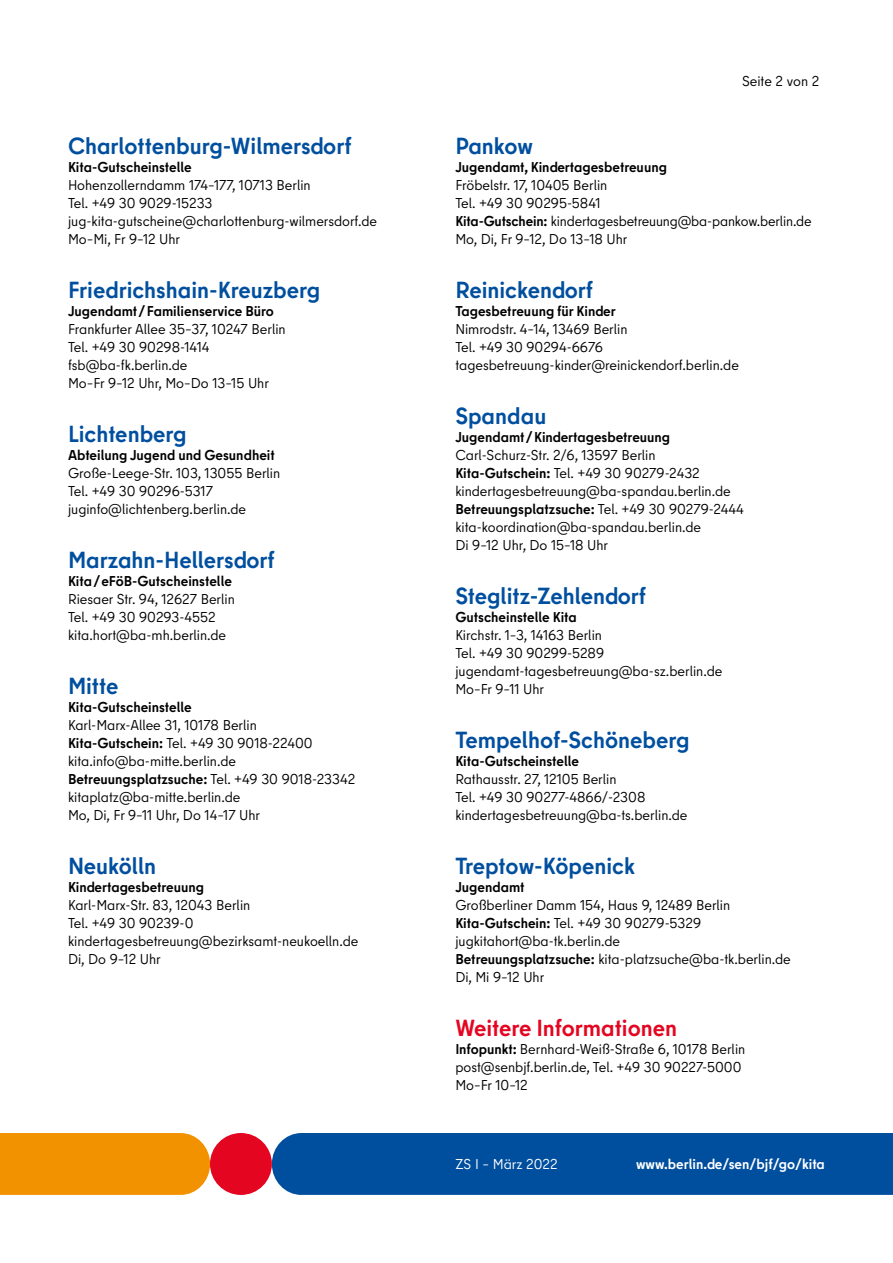
<style>
.page{position:relative;width:893px;height:1263px;background:#fff}
.page>*{position:absolute;margin:0;border:0;box-sizing:border-box;transform-origin:0 0}
.Copy_9_5_pt_Bold_Ver{font:700 23.25px "Berlin Type";color:#004f9f}
.Copy_9_5_pt{font:700 23.25px "Berlin Type";color:#004f9f}
.t1{font:700 23.25px "Berlin Type";color:#e40521}
.Copy_9_5_pt-2{font:14.25px "Berlin Type";color:#000}
.Copy_9_5_pt-3{font:700 14.25px "Berlin Type";color:#000}
.Copy_9_5_Negativ{font:700 14.25px "Berlin Type";color:#fff}
.Copy_9_5_Negativ-2{font:14.25px "Berlin Type";color:#fff}
.s1{font-weight:700}
.s2{font-weight:400}
</style>
<div class="page">
<div style="left:272px;top:1133px;width:621px;height:62px;background:#004f9f"></div>
<div style="left:0;top:1133px;width:210px;height:62px;background:#f39200"></div>
<div style="left:210px;top:1133px;width:62px;height:62px;background:#e40521;border-radius:50%"></div>
<p class="Copy_9_5_pt_Bold_Ver" style="left:68px;top:131px;width:285px">Charlottenburg-Wilmersdorf</p>
<p class="Copy_9_5_pt-3" style="left:68px;top:158px;width:125px">Kita-Gutscheinstelle</p>
<p class="Copy_9_5_pt-2" style="left:68px;top:176px;width:244px">Hohenzollerndamm 174–177, 10713 Berlin</p>
<p class="Copy_9_5_pt-2" style="left:68px;top:194px;width:146px">Tel. +49 30 9029-15233</p>
<p class="Copy_9_5_pt-2" style="left:68px;top:212px;width:311px">jug-kita-gutscheine@charlottenburg-wilmersdorf.de</p>
<p class="Copy_9_5_pt-2" style="left:68px;top:230px;width:114px">Mo–Mi, Fr 9–12 Uhr</p>
<p class="Copy_9_5_pt_Bold_Ver" style="left:68px;top:275px;width:254px">Friedrichshain-Kreuzberg</p>
<p class="Copy_9_5_pt-3" style="left:68px;top:302px;width:207px">Jugendamt/Familienservice Büro</p>
<p class="Copy_9_5_pt-2" style="left:68px;top:320px;width:219px">Frankfurter Allee 35–37, 10247 Berlin</p>
<p class="Copy_9_5_pt-2" style="left:68px;top:338px;width:143px">Tel. +49 30 90298-1414</p>
<p class="Copy_9_5_pt-2" style="left:68px;top:356px;width:121px">fsb@ba-fk.berlin.de</p>
<p class="Copy_9_5_pt-2" style="left:68px;top:374px;width:202px">Mo–Fr 9–12 Uhr, Mo–Do 13–15 Uhr</p>
<p class="Copy_9_5_pt" style="left:68px;top:419px;width:120px">Lichtenberg</p>
<p class="Copy_9_5_pt-3" style="left:68px;top:446px;width:208px">Abteilung Jugend und Gesundheit</p>
<p class="Copy_9_5_pt-2" style="left:68px;top:464px;width:214px">Große-Leege-Str. 103, 13055 Berlin</p>
<p class="Copy_9_5_pt-2" style="left:68px;top:482px;width:146px">Tel. +49 30 90296-5317</p>
<p class="Copy_9_5_pt-2" style="left:68px;top:500px;width:179px">juginfo@lichtenberg.berlin.de</p>
<p class="Copy_9_5_pt" style="left:68px;top:545px;width:208px">Marzahn-Hellersdorf</p>
<p class="Copy_9_5_pt-3" style="left:68px;top:572px;width:165px">Kita/eFöB-Gutscheinstelle</p>
<p class="Copy_9_5_pt-2" style="left:68px;top:590px;width:168px">Riesaer Str. 94, 12627 Berlin</p>
<p class="Copy_9_5_pt-2" style="left:68px;top:608px;width:149px">Tel. +49 30 90293-4552</p>
<p class="Copy_9_5_pt-2" style="left:68px;top:626px;width:160px">kita.hort@ba-mh.berlin.de</p>
<p class="Copy_9_5_pt_Bold_Ver" style="left:68px;top:671px;width:52px">Mitte</p>
<p class="Copy_9_5_pt-3" style="left:68px;top:698px;width:125px">Kita-Gutscheinstelle</p>
<p class="Copy_9_5_pt-2" style="left:68px;top:716px;width:190px">Karl-Marx-Allee 31, 10178 Berlin</p>
<p class="Copy_9_5_pt-2" style="left:68px;top:734px;width:246px"><span class="s1">Kita-Gutschein:</span> Tel. +49 30 9018-22400</p>
<p class="Copy_9_5_pt-2" style="left:68px;top:752px;width:169px">kita.info@ba-mitte.berlin.de</p>
<p class="Copy_9_5_pt-3" style="left:68px;top:770px;width:289px">Betreuungsplatzsuche: <span class="s2">Tel. +49 30 9018-23342</span></p>
<p class="Copy_9_5_pt-2" style="left:68px;top:788px;width:174px">kitaplatz@ba-mitte.berlin.de</p>
<p class="Copy_9_5_pt-2" style="left:68px;top:806px;width:194px">Mo, Di, Fr 9–11 Uhr, Do 14–17 Uhr</p>
<p class="Copy_9_5_pt" style="left:68px;top:851px;width:90px">Neukölln</p>
<p class="Copy_9_5_pt-3" style="left:68px;top:878px;width:138px">Kindertagesbetreuung</p>
<p class="Copy_9_5_pt-2" style="left:68px;top:896px;width:184px">Karl-Marx-Str. 83, 12043 Berlin</p>
<p class="Copy_9_5_pt-2" style="left:68px;top:914px;width:127px">Tel. +49 30 90239-0</p>
<p class="Copy_9_5_pt-2" style="left:68px;top:932px;width:292px">kindertagesbetreuung@bezirksamt-neukoelln.de</p>
<p class="Copy_9_5_pt-2" style="left:68px;top:950px;width:94px">Di, Do 9–12 Uhr</p>
<p class="Copy_9_5_pt-2" style="left:742px;top:72px;width:79px">Seite 2 von 2</p>
<p class="Copy_9_5_pt_Bold_Ver" style="left:455px;top:131px;width:79px">Pankow</p>
<p class="Copy_9_5_pt-3" style="left:455px;top:158px;width:213px">Jugendamt, Kindertagesbetreuung</p>
<p class="Copy_9_5_pt-2" style="left:455px;top:176px;width:154px">Fröbelstr. 17, 10405 Berlin</p>
<p class="Copy_9_5_pt-2" style="left:455px;top:194px;width:147px">Tel. +49 30 90295-5841</p>
<p class="Copy_9_5_pt-2" style="left:455px;top:212px;width:358px"><span class="s1">Kita-Gutschein:</span> kindertagesbetreuung@ba-pankow.berlin.de</p>
<p class="Copy_9_5_pt-2" style="left:455px;top:230px;width:174px">Mo, Di, Fr 9–12, Do 13–18 Uhr</p>
<p class="Copy_9_5_pt" style="left:455px;top:275px;width:139px">Reinickendorf</p>
<p class="Copy_9_5_pt-3" style="left:455px;top:302px;width:162px">Tagesbetreuung für Kinder</p>
<p class="Copy_9_5_pt-2" style="left:455px;top:320px;width:174px">Nimrodstr. 4–14, 13469 Berlin</p>
<p class="Copy_9_5_pt-2" style="left:455px;top:338px;width:149px">Tel. +49 30 90294-6676</p>
<p class="Copy_9_5_pt-2" style="left:455px;top:356px;width:285px">tagesbetreuung-kinder@reinickendorf.berlin.de</p>
<p class="Copy_9_5_pt_Bold_Ver" style="left:455px;top:401px;width:92px">Spandau</p>
<p class="Copy_9_5_pt-3" style="left:455px;top:428px;width:216px">Jugendamt/Kindertagesbetreuung</p>
<p class="Copy_9_5_pt-2" style="left:455px;top:446px;width:202px">Carl-Schurz-Str. 2/6, 13597 Berlin</p>
<p class="Copy_9_5_pt-2" style="left:455px;top:464px;width:246px"><span class="s1">Kita-Gutschein:</span> Tel. +49 30 90279-2432</p>
<p class="Copy_9_5_pt-2" style="left:455px;top:482px;width:277px">kindertagesbetreuung@ba-spandau.berlin.de</p>
<p class="Copy_9_5_pt-3" style="left:455px;top:500px;width:290px">Betreuungsplatzsuche: <span class="s2">Tel. +49 30 90279-2444</span></p>
<p class="Copy_9_5_pt-2" style="left:455px;top:518px;width:247px">kita-koordination@ba-spandau.berlin.de</p>
<p class="Copy_9_5_pt-2" style="left:455px;top:536px;width:154px">Di 9–12 Uhr, Do 15–18 Uhr</p>
<p class="Copy_9_5_pt_Bold_Ver" style="left:455px;top:581px;width:192px">Steglitz-Zehlendorf</p>
<p class="Copy_9_5_pt-3" style="left:455px;top:608px;width:123px">Gutscheinstelle Kita</p>
<p class="Copy_9_5_pt-2" style="left:455px;top:626px;width:148px">Kirchstr. 1–3, 14163 Berlin</p>
<p class="Copy_9_5_pt-2" style="left:455px;top:644px;width:150px">Tel. +49 30 90299-5289</p>
<p class="Copy_9_5_pt-2" style="left:455px;top:662px;width:268px">jugendamt-tagesbetreuung@ba-sz.berlin.de</p>
<p class="Copy_9_5_pt-2" style="left:455px;top:680px;width:90px">Mo–Fr 9–11 Uhr</p>
<p class="Copy_9_5_pt_Bold_Ver" style="left:455px;top:725px;width:236px">Tempelhof-Schöneberg</p>
<p class="Copy_9_5_pt-3" style="left:455px;top:752px;width:125px">Kita-Gutscheinstelle</p>
<p class="Copy_9_5_pt-2" style="left:455px;top:770px;width:163px">Rathausstr. 27, 12105 Berlin</p>
<p class="Copy_9_5_pt-2" style="left:455px;top:788px;width:192px">Tel. +49 30 90277-4866/-2308</p>
<p class="Copy_9_5_pt-2" style="left:455px;top:806px;width:233px">kindertagesbetreuung@ba-ts.berlin.de</p>
<p class="Copy_9_5_pt" style="left:455px;top:851px;width:181px">Treptow-Köpenick</p>
<p class="Copy_9_5_pt-3" style="left:455px;top:878px;width:71px">Jugendamt</p>
<p class="Copy_9_5_pt-2" style="left:455px;top:896px;width:276px">Großberliner Damm 154, Haus 9, 12489 Berlin</p>
<p class="Copy_9_5_pt-2" style="left:455px;top:914px;width:247px"><span class="s1">Kita-Gutschein:</span> Tel. +49 30 90279-5329</p>
<p class="Copy_9_5_pt-2" style="left:455px;top:932px;width:166px">jugkitahort@ba-tk.berlin.de</p>
<p class="Copy_9_5_pt-2" style="left:455px;top:950px;width:337px"><span class="s1">Betreuungsplatzsuche:</span> kita-platzsuche@ba-tk.berlin.de</p>
<p class="Copy_9_5_pt-2" style="left:455px;top:968px;width:90px">Di, Mi 9–12 Uhr</p>
<p class="t1" style="left:455px;top:1013px;width:223px">Weitere Informationen</p>
<p class="Copy_9_5_pt-2" style="left:455px;top:1040px;width:291px"><span class="s1">Infopunkt:</span> Bernhard-Weiß-Straße 6, 10178 Berlin</p>
<p class="Copy_9_5_pt-2" style="left:455px;top:1058px;width:288px">post@senbjf.berlin.de, Tel. +49 30 90227-5000</p>
<p class="Copy_9_5_pt-2" style="left:455px;top:1076px;width:74px">Mo–Fr 10–12</p>
<p class="Copy_9_5_Negativ-2" style="left:455px;top:1155px;width:104px">ZS I – März 2022</p>
<p class="Copy_9_5_Negativ" style="left:636px;top:1155px;width:190px">www.berlin.de/sen/bjf/go/kita</p>
</div>
